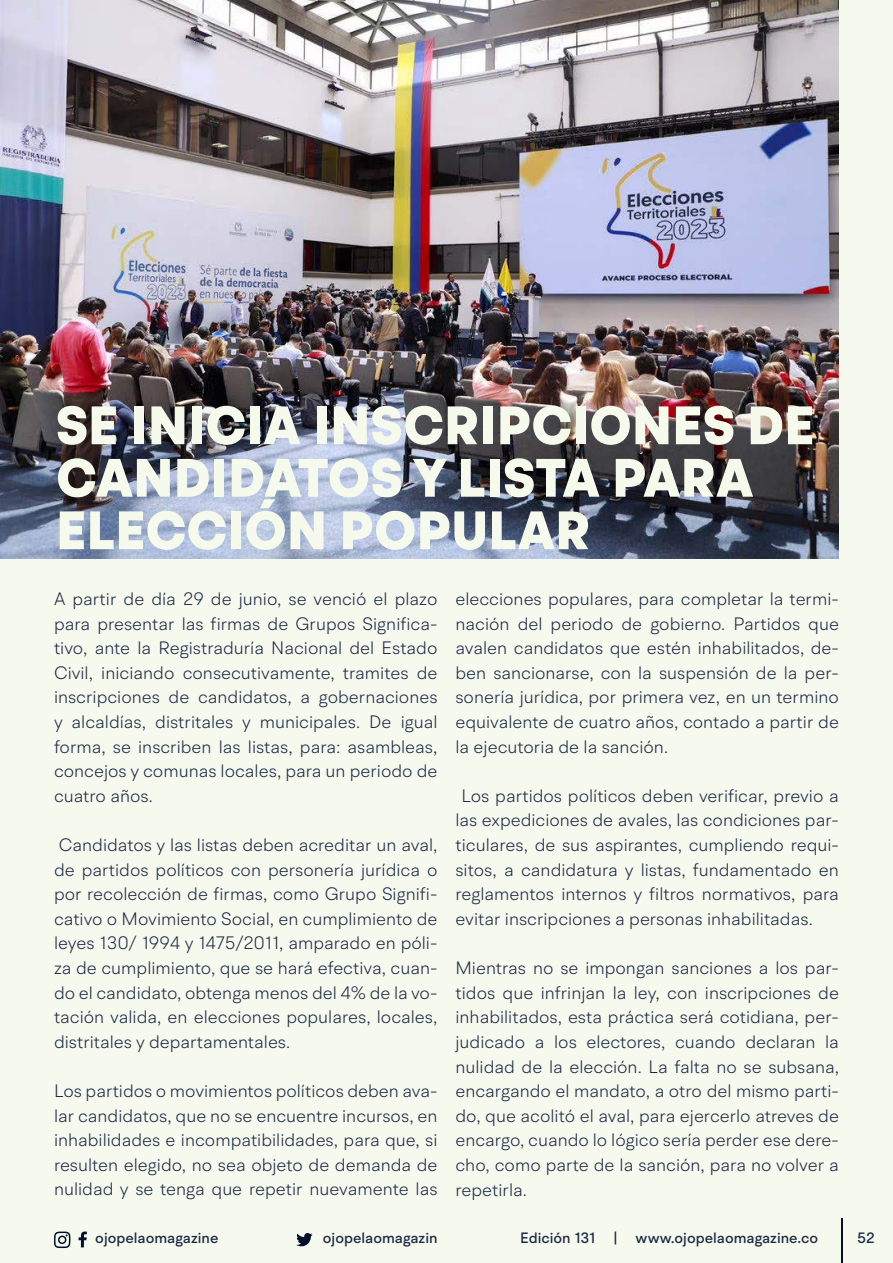
<style>
.page{position:relative;width:893px;height:1263px;background:#f6f9ee}
.page>*{position:absolute;margin:0;border:0;box-sizing:border-box;transform-origin:0 0}
.t1{font:900 54px/52.5px "BR Hendrix";letter-spacing:.005em;color:#f5faed}
.t2{font:300 18px/24.6px "BR Hendrix";color:#1b2943;text-align:justify}
.t3{font:500 15px "BR Hendrix";color:#1b2943}
</style>
<div class="page">
<svg style="left:296px;top:1233px;width:17px;height:13px"></svg>
<svg style="left:79px;top:1231px;width:8px;height:16px"></svg>
<svg style="left:54px;top:1231px;width:17px;height:17px"></svg>
<hr style="left:841px;top:1219px;width:1px;height:44px;background:#000f2b">
<img style="left:0;top:0;width:839px;height:559px">
<h1 class="t1" style="left:56px;top:401px;width:760px">SE INICIA INSCRIPCIONES DE<br>CANDIDATOS Y LISTA PARA<br>ELECCIÓN POPULAR</h1>
<p class="t2" style="left:54px;top:586px;width:385px">A partir de día 29 de junio, se venció el plazo para presentar las firmas de Grupos Significa&shy;tivo, ante la Registraduría Nacional del Estado Civil, iniciando consecutivamente, tramites de inscripciones de candidatos, a gobernaciones y alcaldías, distritales y municipales. De igual forma, se inscriben las listas, para: asambleas, concejos y comunas locales, para un periodo de cuatro años.</p>
<p class="t2" style="left:54px;top:832px;width:385px">Candidatos y las listas deben acreditar un aval, de partidos políticos con personería jurídica o por recolección de firmas, como Grupo Signifi&shy;cativo o Movimiento Social, en cumplimiento de leyes 130/ 1994 y 1475/2011, amparado en póli&shy;za de cumplimiento, que se hará efectiva, cuan&shy;do el candidato, obtenga menos del 4% de la vo&shy;tación valida, en elecciones populares, locales, distritales y departamentales.</p>
<p class="t2" style="left:54px;top:1078px;width:385px">Los partidos o movimientos políticos deben ava&shy;lar candidatos, que no se encuentre incursos, en inhabilidades e incompatibilidades, para que, si resulten elegido, no sea objeto de demanda de nulidad y se tenga que repetir nuevamente las</p>
<p class="t2" style="left:455px;top:586px;width:385px">elecciones populares, para completar la termi&shy;nación del periodo de gobierno. Partidos que avalen candidatos que estén inhabilitados, de&shy;ben sancionarse, con la suspensión de la per&shy;sonería jurídica, por primera vez, en un termino equivalente de cuatro años, contado a partir de la ejecutoria de la sanción.</p>
<p class="t2" style="left:455px;top:783px;width:385px;text-indent:6px">Los partidos políticos deben verificar, previo a las expediciones de avales, las condiciones par&shy;ticulares, de sus aspirantes, cumpliendo requi&shy;sitos, a candidatura y listas, fundamentado en reglamentos internos y filtros normativos, para evitar inscripciones a personas inhabilitadas.</p>
<p class="t2" style="left:455px;top:955px;width:385px">Mientras no se impongan sanciones a los par&shy;tidos que infrinjan la ley, con inscripciones de inhabilitados, esta práctica será cotidiana, per&shy;judicado a los electores, cuando declaran la nulidad de la elección. La falta no se subsana, encargando el mandato, a otro del mismo parti&shy;do, que acolitó el aval, para ejercerlo atreves de encargo, cuando lo lógico sería perder ese dere&shy;cho, como parte de la sanción, para no volver a repetirla.</p>
<p class="t3" style="left:95px;top:1229px;width:125px">ojopelaomagazine</p>
<p class="t3" style="left:323px;top:1229px;width:116px">ojopelaomagazin</p>
<p class="t3" style="left:520px;top:1229px;width:299px">Edición 131 | www.ojopelaomagazine.co</p>
<p class="t3" style="left:857px;top:1229px;width:19px">52</p>
</div>
